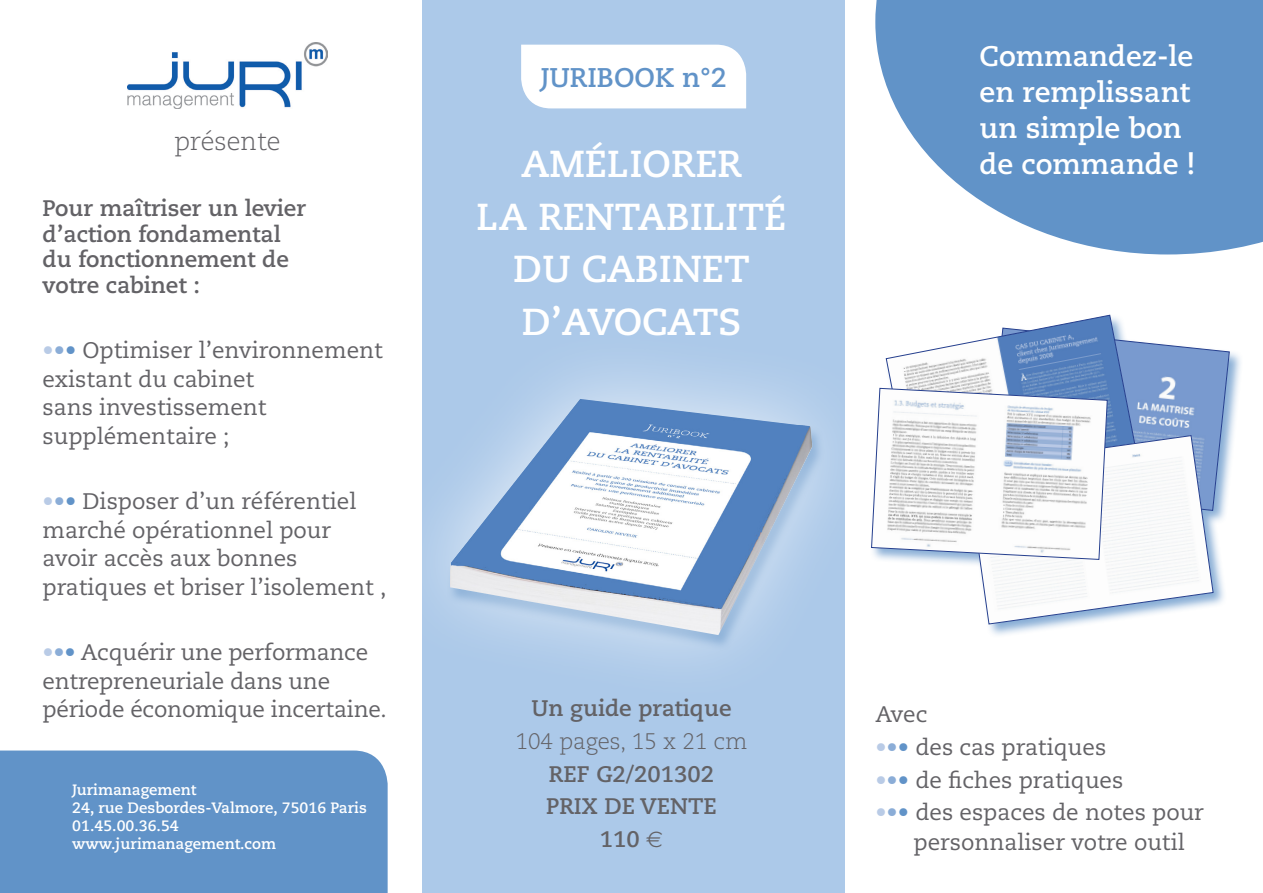
<style>
.page{position:relative;width:1263px;height:893px;background:#fff}
.page>*{position:absolute;margin:0;border:0;box-sizing:border-box;transform-origin:0 0}
.Titre{font:700 37.5px/52.5px "Caecilia";color:#fff;text-align:center}
.Page_Titre_Inter1{font:700 28.35px/35.8px "Caecilia";color:#fff}
.Titre-2{font:700 27px "Caecilia";color:#6193c8}
.Titre-3{font:300 25.5px "Caecilia";color:#636266}
.Page_Titre_Inter1-2{font:22.5px/28.5px "Caecilia";color:#636266}
.Page_Titre_Inter1-3{font:700 22.5px/25.5px "Caecilia";color:#636266}
.Page_Titre_Inter1-4{font:300 22.5px "Caecilia";color:#636266}
._0_Texte_courant{font:700 15px "Caecilia";color:#fff}
.s1{color:#b9cbe6}
.s2{color:#8badd7}
.s3{color:#6193c8}
.s4{font-family:"Euro Sans";font-weight:300}
</style>
<div class="page">
<svg style="left:875px;top:0;width:388px;height:254px;fill:#6193c8"></svg>
<div style="left:422px;top:0;width:423px;height:893px;background:#acc9e9"></div>
<img style="left:128px;top:43px;width:199px;height:65px">
<div style="left:375px;top:324px;width:512px;height:385px;background:#fff;opacity:.75"></div>
<img style="left:450px;top:399px;width:362px;height:236px">
<div style="left:870px;top:313px;width:374px;height:325px;background:#6193c8;opacity:.75"></div>
<svg style="left:885px;top:314px;width:256px;height:13px"></svg>
<svg style="left:966px;top:560px;width:248px;height:65px"></svg>
<svg style="left:870px;top:327px;width:360px;height:233px"></svg>
<div style="left:521px;top:45px;width:225px;height:63px;background:#fff"></div>
<div style="left:0;top:750px;width:388px;height:143px;background:#6193c8"></div>
<p class="Titre-3" style="left:174px;top:127px;width:108px">présente</p>
<p class="Page_Titre_Inter1-3" style="left:43px;top:196px;width:265px">Pour maîtriser un levier d’action fondamental du fonctionnement de votre cabinet :</p>
<p class="Page_Titre_Inter1-2" style="left:43px;top:337px;width:342px"><span class="s1">•</span><span class="s2">•</span><span class="s3">•</span> Optimiser l’environnement existant du cabinet<br>sans investissement supplémentaire ;</p>
<p class="Page_Titre_Inter1-2" style="left:43px;top:488px;width:345px"><span class="s1">•</span><span class="s2">•</span><span class="s3">•</span> Disposer d’un référentiel marché opérationnel pour avoir accès aux bonnes pratiques et briser l’isolement ,</p>
<p class="Page_Titre_Inter1-2" style="left:43px;top:639px;width:346px"><span class="s1">•</span><span class="s2">•</span><span class="s3">•</span> Acquérir une performance entrepreneuriale dans une période économique incertaine.</p>
<p class="_0_Texte_courant" style="left:72px;top:781px;width:126px">Jurimanagement</p>
<p class="_0_Texte_courant" style="left:72px;top:799px;width:296px">24, rue Desbordes-Valmore, 75016 Paris</p>
<p class="_0_Texte_courant" style="left:72px;top:817px;width:108px">01.45.00.36.54</p>
<p class="_0_Texte_courant" style="left:72px;top:835px;width:205px">www.jurimanagement.com</p>
<p class="Titre-2" style="left:540px;top:62px;width:188px">JURIBOOK n°2</p>
<p class="Titre" style="left:477px;top:138px;width:311px">AMÉLIORER<br>LA RENTABILITÉ<br>DU CABINET<br>D’AVOCATS</p>
<p class="Page_Titre_Inter1" style="left:979px;top:39px;width:217px">Commandez-le en remplissant un simple bon de commande !</p>
<p class="Page_Titre_Inter1-3" style="left:531px;top:696px;width:202px">Un guide pratique</p>
<p class="Page_Titre_Inter1-4" style="left:516px;top:728px;width:233px">104 pages, 15 x 21 cm</p>
<p class="Page_Titre_Inter1-3" style="left:549px;top:761px;width:167px">REF G2/201302</p>
<p class="Page_Titre_Inter1-3" style="left:546px;top:794px;width:172px">PRIX DE VENTE</p>
<p class="Page_Titre_Inter1-3" style="left:600px;top:827px;width:65px">110 <span class="s4">€</span></p>
<p class="Page_Titre_Inter1-2" style="left:875px;top:700px;width:54px">Avec</p>
<p class="Page_Titre_Inter1-2" style="left:875px;top:733px;width:232px"><span class="s1">•</span><span class="s2">•</span><span class="s3">•</span> des cas pratiques</p>
<p class="Page_Titre_Inter1-2" style="left:875px;top:766px;width:250px"><span class="s1">•</span><span class="s2">•</span><span class="s3">•</span> de fiches pratiques</p>
<p class="Page_Titre_Inter1-2" style="left:875px;top:799px;width:330px"><span class="s1">•</span><span class="s2">•</span><span class="s3">•</span> des espaces de notes pour</p>
<p class="Page_Titre_Inter1-2" style="left:914px;top:828px;width:273px">personnaliser votre outil</p>
</div>
